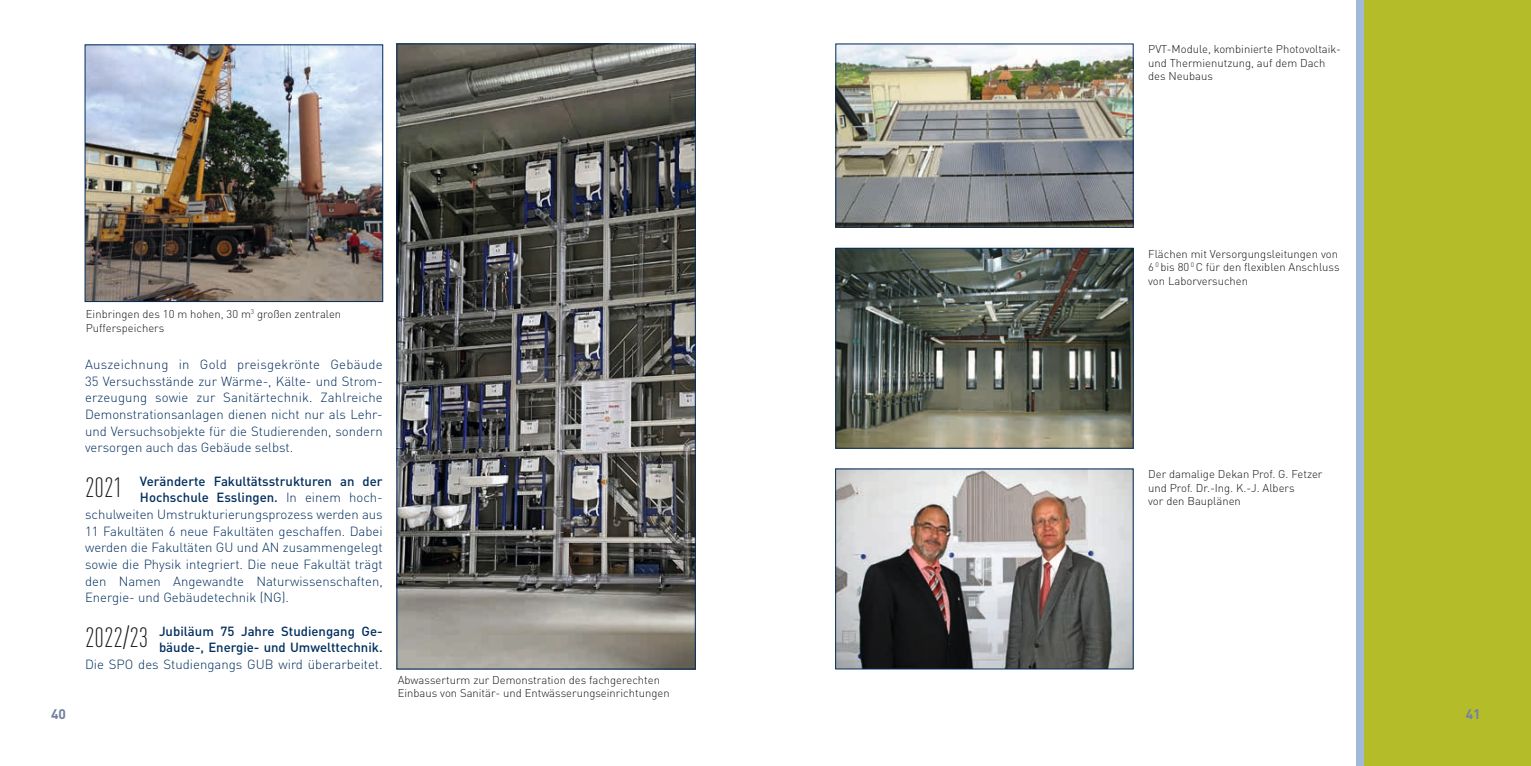
<style>
.page{position:relative;width:1531px;height:766px;background:#fff}
.page>*{position:absolute;margin:0;border:0;box-sizing:border-box;transform-origin:0 0}
.t1{font:700 13.75px "DIN Pro";color:#717ea1}
.t2{font:700 13.75px "DIN Pro";color:#7480a3}
.t3{font:300 13.12px/16.6px "DIN Pro";color:#002d5d;text-align:justify}
.t4{font:500 13.12px/16.6px "DIN Pro";color:#002d5d;text-align:right}
.t5{font:300 11.25px/13.5px "DIN Pro";color:#151616}
.s1{font-weight:300;font-stretch:condensed;font-size:27.5px;color:#151616}
.s2{font-weight:300}
</style>
<div class="page">
<div style="left:1363px;top:0;width:168px;height:765px;background:#b4bc29"></div>
<img style="left:399px;top:46px;width:294px;height:621px">
<img style="left:838px;top:250px;width:293px;height:196px">
<div style="left:836px;top:248px;width:297px;height:200px;border:1px solid #002d5d"></div>
<img style="left:838px;top:46px;width:293px;height:179px">
<img style="left:837px;top:470px;width:294px;height:197px">
<div style="left:835px;top:468px;width:298px;height:201px;border:1px solid #002d5d"></div>
<img style="left:87px;top:47px;width:294px;height:252px">
<div style="left:85px;top:45px;width:298px;height:256px;border:1px solid #002d5d"></div>
<div style="left:1356px;top:0;width:7px;height:765px;background:#a1b9d9"></div>
<p class="t5" style="left:1148px;top:42px;width:194px">PVT-Module, kombinierte Photovoltaik&shy;und Thermienutzung, auf dem Dach des Neubaus</p>
<p class="t5" style="left:86px;top:306px;width:257px">Einbringen des 10 m hohen, 30 m<sup>3</sup> großen zentralen<br>Pufferspeichers</p>
<p class="t3" style="left:85px;top:355px;width:299px">Auszeichnung in Gold preisgekrönte Gebäude 35 Versuchsstände zur Wärme-, Kälte- und Strom&shy;erzeugung sowie zur Sanitärtechnik. Zahlreiche Demonstrationsanlagen dienen nicht nur als Lehr&shy;und Versuchsobjekte für die Studierenden, sondern versorgen auch das Gebäude selbst.</p>
<p class="t4" style="left:85px;top:471px;width:299px"><span class="s1">2021</span> Veränderte Fakultätsstrukturen an der</p>
<p class="t4" style="left:140px;top:488px;width:244px">Hochschule Esslingen. <span class="s2">In einem hoch-</span></p>
<p class="t3" style="left:85px;top:505px;width:299px">schulweiten Umstrukturierungsprozess werden aus</p>
<p class="t3" style="left:85px;top:521px;width:299px">11 Fakultäten 6 neue Fakultäten geschaffen. Dabei</p>
<p class="t3" style="left:85px;top:538px;width:299px">werden die Fakultäten GU und AN zusammengelegt</p>
<p class="t3" style="left:85px;top:555px;width:299px">sowie die Physik integriert. Die neue Fakultät trägt</p>
<p class="t3" style="left:85px;top:571px;width:299px">den Namen Angewandte Naturwissenschaften,</p>
<p class="t3" style="left:85px;top:588px;width:205px">Energie- und Gebäudetechnik (NG).</p>
<p class="t4" style="left:85px;top:621px;width:299px"><span class="s1">2022/23</span> Jubiläum 75 Jahre Studiengang Ge&shy;bäude-, Energie- und Umwelttechnik.</p>
<p class="t3" style="left:85px;top:655px;width:299px">Die SPO des Studiengangs GUB wird überarbeitet.</p>
<p class="t5" style="left:398px;top:672px;width:273px">Abwasserturm zur Demonstration des fachgerechten<br>Einbaus von Sanitär- und Entwässerungseinrichtungen</p>
<p class="t5" style="left:1148px;top:246px;width:193px">Flächen mit Versorgungsleitungen von<br>6 <sup>0</sup> bis 80 <sup>0</sup> C für den flexiblen Anschluss von Laborversuchen</p>
<p class="t5" style="left:1148px;top:466px;width:176px">Der damalige Dekan Prof. G. Fetzer und Prof. Dr.-Ing. K.-J. Albers<br>vor den Bauplänen</p>
<p class="t1" style="left:51px;top:703px;width:16px">40</p>
<p class="t2" style="left:1465px;top:703px;width:16px">41</p>
</div>
